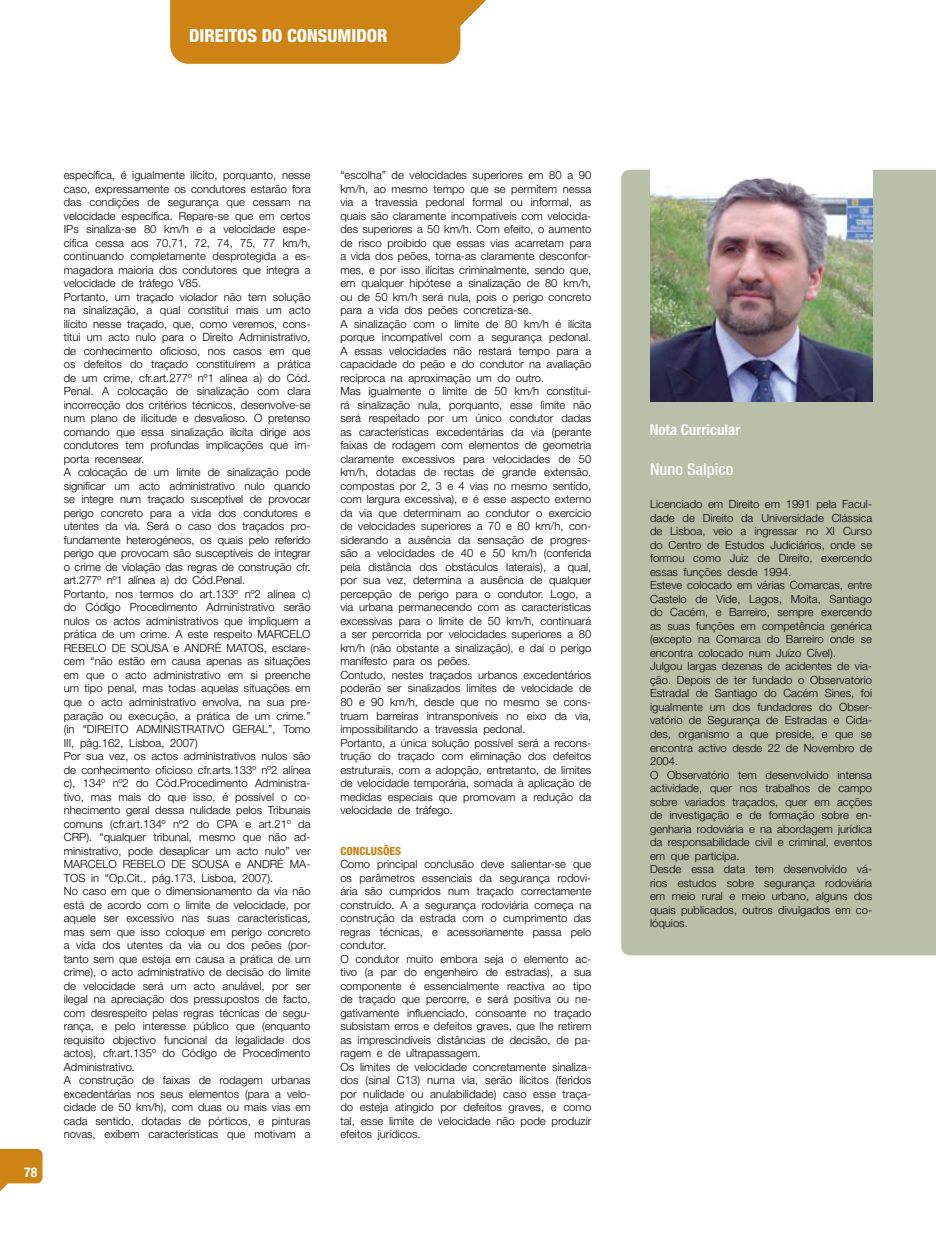
<style>
.page{position:relative;width:936px;height:1234px;background:#fff}
.page>*{position:absolute;margin:0;border:0;box-sizing:border-box;transform-origin:0 0}
.t1{font:800 condensed 18px "Helvetica Neue";color:#fff}
.t2{font:500 condensed 16.5px "Helvetica Neue";color:#fff}
.t3{font:700 condensed 15px "Helvetica Neue";color:#fff}
.t4{font:700 condensed 13.5px "Helvetica Neue";color:#fff}
.t5{font:300 11.25px/13.5px "Helvetica Neue";color:#000}
.t6{font:800 condensed 11.25px "Helvetica Neue";color:#cd8415}
</style>
<div class="page">
<svg style="left:0;top:1148px;width:43px;height:44px"></svg>
<svg style="left:170px;top:0;width:317px;height:64px;background:#d08d27"></svg>
<div style="left:621px;top:170px;width:314px;height:785px;background:#b8c0aa"></div>
<img style="left:650px;top:170px;width:222px;height:232px">
<h1 class="t1" style="left:189px;top:25px;width:10px">DIREITO</h1>
<h1 class="t1" style="left:247px;top:25px;width:114px">S DO CONSUMIDOR</h1>
<p class="t4" style="left:24px;top:1163px;width:14px">78</p>
<p class="t5" style="left:64px;top:168px;width:248px">específica, é igualmente ilícito, porquanto, nesse caso, expressamente os condutores estarão fora das condições de segurança que cessam na velocidade específica. Repare-se que em certos IPs sinaliza-se 80 km/h e a velocidade espe&shy;cífica cessa aos 70,71, 72, 74, 75, 77 km/h, continuando completamente desprotegida a es&shy;magadora maioria dos condutores que integra a velocidade de tráfego V85.<br>Portanto, um traçado violador não tem solução na sinalização, a qual constitui mais um acto ilícito nesse traçado, que, como veremos, cons&shy;titui um acto nulo para o Direito Administrativo, de conhecimento oficioso, nos casos em que os defeitos do traçado constituírem a prática de um crime, cfr.art.277º nº1 alínea a) do Cód.<br>Penal. A colocação de sinalização com clara incorrecção dos critérios técnicos, desenvolve-se num plano de ilicitude e desvalioso. O pretenso comando que essa sinalização ilícita dirige aos condutores tem profundas implicações que im&shy;porta recensear.<br>A colocação de um limite de sinalização pode significar um acto administrativo nulo quando se integre num traçado susceptível de provocar perigo concreto para a vida dos condutores e utentes da via. Será o caso dos traçados pro&shy;fundamente heterogéneos, os quais pelo referido perigo que provocam são susceptíveis de integrar o crime de violação das regras de construção cfr. art.277º nº1 alínea a) do Cód.Penal.<br>Portanto, nos termos do art.133º nº2 alínea c) do Código Procedimento Administrativo serão nulos os actos administrativos que impliquem a prática de um crime. A este respeito MARCELO REBELO DE SOUSA e ANDRÉ MATOS, esclare&shy;cem “não estão em causa apenas as situações em que o acto administrativo em si preenche um tipo penal, mas todas aquelas situações em que o acto administrativo envolva, na sua pre&shy;paração ou execução, a prática de um crime.” (in “DIREITO ADMINISTRATIVO GERAL”, Tomo III, pág.162, Lisboa, 2007)<br>Por sua vez, os actos administrativos nulos são de conhecimento oficioso cfr.arts.133º nº2 alínea c), 134º nº2 do Cód.Procedimento Administra&shy;tivo, mas mais do que isso, é possível o co&shy;nhecimento geral dessa nulidade pelos Tribunais comuns (cfr.art.134º nº2 do CPA e art.21º da CRP). “qualquer tribunal, mesmo que não ad&shy;ministrativo, pode desaplicar um acto nulo” ver MARCELO REBELO DE SOUSA e ANDRÉ MA-TOS in “Op.Cit., pág.173, Lisboa, 2007).<br>No caso em que o dimensionamento da via não está de acordo com o limite de velocidade, por aquele ser excessivo nas suas características, mas sem que isso coloque em perigo concreto a vida dos utentes da via ou dos peões (por&shy;tanto sem que esteja em causa a prática de um crime), o acto administrativo de decisão do limite de velocidade será um acto anulável, por ser ilegal na apreciação dos pressupostos de facto, com desrespeito pelas regras técnicas de segu&shy;rança, e pelo interesse público que (enquanto requisito objectivo funcional da legalidade dos actos), cfr.art.135º do Código de Procedimento Administrativo.<br>A construção de faixas de rodagem urbanas excedentárias nos seus elementos (para a velo&shy;cidade de 50 km/h), com duas ou mais vias em cada sentido, dotadas de pórticos, e pinturas novas, exibem características que motivam a</p>
<p class="t5" style="left:340px;top:168px;width:252px">“escolha” de velocidades superiores em 80 a 90 km/h, ao mesmo tempo que se permitem nessa via a travessia pedonal formal ou informal, as quais são claramente incompatíveis com velocida&shy;des superiores a 50 km/h. Com efeito, o aumento de risco proibido que essas vias acarretam para a vida dos peões, torna-as claramente desconfor&shy;mes, e por isso ilícitas criminalmente, sendo que, em qualquer hipótese a sinalização de 80 km/h, ou de 50 km/h será nula, pois o perigo concreto para a vida dos peões concretiza-se.<br>A sinalização com o limite de 80 km/h é ilícita porque incompatível com a segurança pedonal.<br>A essas velocidades não restará tempo para a capacidade do peão e do condutor na avaliação recíproca na aproximação um do outro.<br>Mas igualmente o limite de 50 km/h constitui&shy;rá sinalização nula, porquanto, esse limite não será respeitado por um único condutor dadas as características excedentárias da via (perante faixas de rodagem com elementos de geometria claramente excessivos para velocidades de 50 km/h, dotadas de rectas de grande extensão, compostas por 2, 3 e 4 vias no mesmo sentido, com largura excessiva), e é esse aspecto externo da via que determinam ao condutor o exercício de velocidades superiores a 70 e 80 km/h, con&shy;siderando a ausência da sensação de progres&shy;são a velocidades de 40 e 50 km/h (conferida pela distância dos obstáculos laterais), a qual, por sua vez, determina a ausência de qualquer percepção de perigo para o condutor. Logo, a via urbana permanecendo com as características excessivas para o limite de 50 km/h, continuará a ser percorrida por velocidades superiores a 80 km/h (não obstante a sinalização), e daí o perigo manifesto para os peões.<br>Contudo, nestes traçados urbanos excedentários poderão ser sinalizados limites de velocidade de 80 e 90 km/h, desde que no mesmo se cons&shy;truam barreiras intransponíveis no eixo da via, impossibilitando a travessia pedonal.<br>Portanto, a única solução possível será a recons&shy;trução do traçado com eliminação dos defeitos estruturais, com a adopção, entretanto, de limites de velocidade temporária, somada à aplicação de medidas especiais que promovam a redução da velocidade de tráfego.</p>
<p class="t6" style="left:340px;top:843px;width:62px">CONCLUSÕES</p>
<p class="t5" style="left:340px;top:856px;width:252px">Como principal conclusão deve salientar-se que os parâmetros essenciais da segurança rodovi&shy;ária são cumpridos num traçado correctamente construído. A a segurança rodoviária começa na construção da estrada com o cumprimento das regras técnicas, e acessoriamente passa pelo condutor.<br>O condutor muito embora seja o elemento ac&shy;tivo (a par do engenheiro de estradas), a sua componente é essencialmente reactiva ao tipo de traçado que percorre, e será positiva ou ne&shy;gativamente influenciado, consoante no traçado subsistam erros e defeitos graves, que lhe retirem as imprescindíveis distâncias de decisão, de pa&shy;ragem e de ultrapassagem.<br>Os limites de velocidade concretamente sinaliza&shy;dos (sinal C13) numa via, serão ilícitos (feridos por nulidade ou anulabilidade) caso esse traça&shy;do esteja atingido por defeitos graves, e como tal, esse limite de velocidade não pode produzir efeitos jurídicos.</p>
<h3 class="t3" style="left:649px;top:421px;width:92px">Nota Curricular</h3>
<h2 class="t2" style="left:650px;top:459px;width:85px">Nuno Salpico</h2>
<p class="t5" style="left:650px;top:497px;width:223px">Licenciado em Direito em 1991 pela Facul&shy;dade de Direito da Universidade Clássica de Lisboa, veio a ingressar no XI Curso do Centro de Estudos Judiciários, onde se formou como Juiz de Direito, exercendo essas funções desde 1994.<br>Esteve colocado em várias Comarcas, entre Castelo de Vide, Lagos, Moita, Santiago do Cacém, e Barreiro, sempre exercendo as suas funções em competência genérica (excepto na Comarca do Barreiro onde se encontra colocado num Juízo Cível).<br>Julgou largas dezenas de acidentes de via&shy;ção. Depois de ter fundado o Observatório Estradal de Santiago do Cacém Sines, foi igualmente um dos fundadores do Obser&shy;vatório de Segurança de Estradas e Cida&shy;des, organismo a que preside, e que se encontra activo desde 22 de Novembro de 2004.<br>O Observatório tem desenvolvido intensa actividade, quer nos trabalhos de campo sobre variados traçados, quer em acções de investigação e de formação sobre en&shy;genharia rodoviária e na abordagem jurídica da responsabilidade civil e criminal, eventos em que participa.<br>Desde essa data tem desenvolvido vá&shy;rios estudos sobre segurança rodoviária em meio rural e meio urbano, alguns dos quais publicados, outros divulgados em co&shy;lóquios.</p>
</div>
